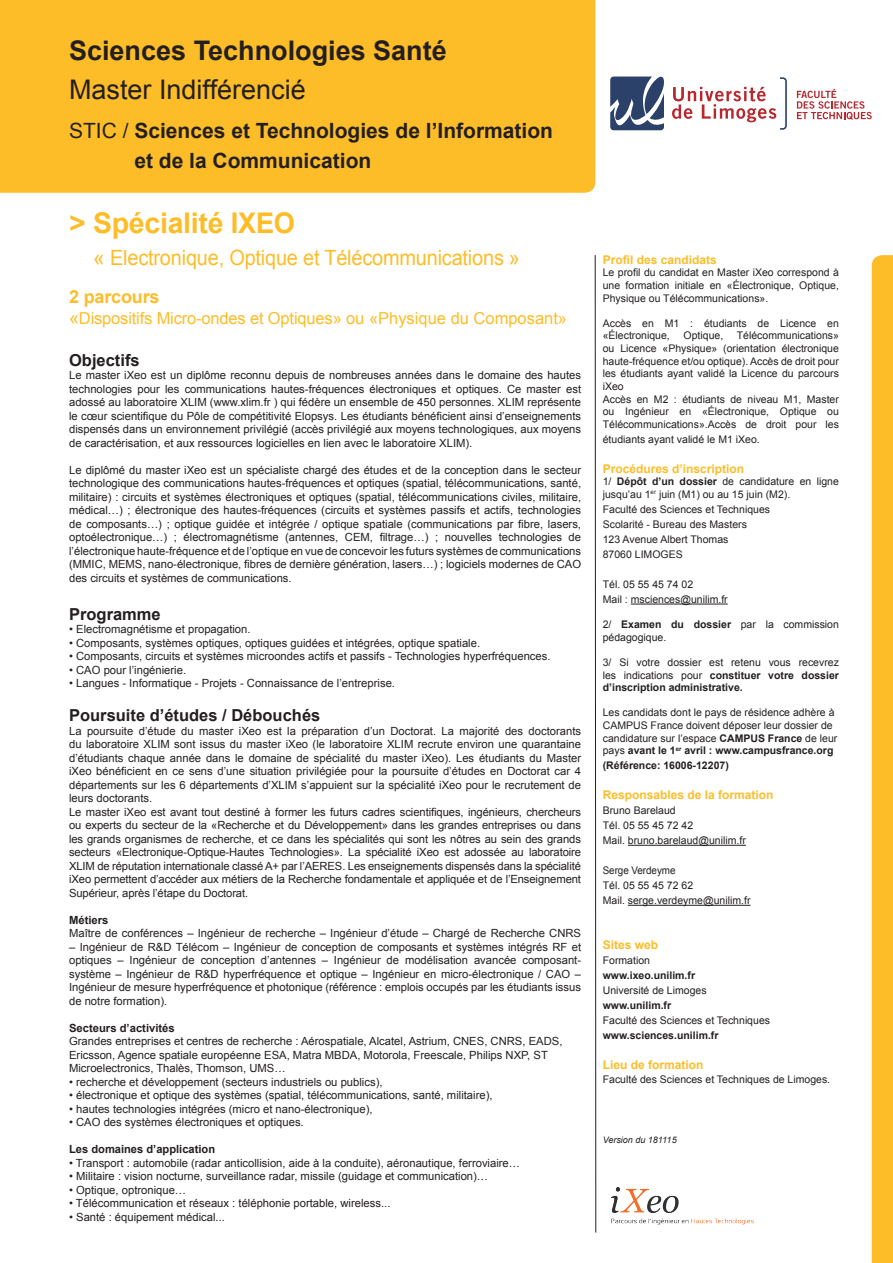
<style>
.page{position:relative;width:893px;height:1263px;background:#fff}
.page>*{position:absolute;margin:0;border:0;box-sizing:border-box;transform-origin:0 0}
.t1{font:700 28.5px "Arial";letter-spacing:-.01em;color:#fdbd28}
.t2{font:700 27px "Arial";color:#231f20}
.t3{font:27px "Arial";color:#231f20}
.t4{font:700 21px/30px "Arial";color:#231f20}
.t5{font:21px "Arial";letter-spacing:-.01em;color:#fdbd28}
.t6{font:700 18px "Arial";letter-spacing:-.01em;color:#fdbd28}
.t7{font:16.5px "Arial";letter-spacing:-.01em;color:#fdbd28}
.t8{font:700 16.5px "Arial";color:#231f20}
.t9{font:700 12px "Arial";color:#fdbd28}
.t10{font:11.25px/13.5px "Arial";color:#231f20;text-align:justify}
.t11{font:700 11.25px "Arial";color:#231f20}
.t12{font:10.5px/12.6px "Arial";color:#231f20}
.t13{font:700 10.5px "Arial";color:#231f20}
.t14{font:10.5px/15px "Arial";color:#231f20;scale:.94 1}
.t15{font:italic 9px "Arial";color:#231f20}
.s1{font-weight:400}
.s2{font-size:18px}
.s3{font-weight:700}
</style>
<div class="page">
<div style="left:0;top:0;width:595px;height:193px;background:#fdbd28"></div>
<hr style="left:631px;top:604px;width:97px;height:1px;background:#231f20">
<hr style="left:628px;top:845px;width:118px;height:1px;background:#231f20">
<hr style="left:628px;top:905px;width:123px;height:1px;background:#231f20">
<svg style="left:594px;top:255px;width:3px;height:978px"></svg>
<div style="left:872px;top:255px;width:21px;height:1008px;background:#fdbd28"></div>
<svg style="left:672px;top:77px;width:115px;height:53px"></svg>
<svg style="left:610px;top:76px;width:54px;height:54px"></svg>
<svg style="left:797px;top:89px;width:75px;height:31px"></svg>
<img style="left:611px;top:1187px;width:143px;height:38px">
<h2 class="t2" style="left:69px;top:33px;width:379px">Sciences Technologies Santé</h2>
<h2 class="t3" style="left:69px;top:72px;width:238px">Master Indifférencié</h2>
<h3 class="t4" style="left:134px;top:116px;width:420px;text-indent:-65px"><span class="s1">STIC /</span> Sciences et Technologies de l’Information et de la Communication</h3>
<h1 class="t1" style="left:69px;top:204px;width:227px">&gt; Spécialité IXEO</h1>
<h3 class="t5" style="left:93px;top:244px;width:428px">« Electronique, Optique et Télécommunications »</h3>
<h3 class="t6" style="left:69px;top:284px;width:92px">2 parcours</h3>
<h3 class="t7" style="left:69px;top:308px;width:500px"><span class="s2">«</span>Dispositifs Micro-ondes et Optiques» ou «Physique du Composant»</h3>
<h3 class="t8" style="left:69px;top:349px;width:72px">Objectifs</h3>
<p class="t10" style="left:69px;top:369px;width:513px">Le master iXeo est un diplôme reconnu depuis de nombreuses années dans le domaine des hautes technologies pour les communications hautes-fréquences électroniques et optiques. Ce master est adossé au laboratoire XLIM (www.xlim.fr ) qui fédère un ensemble de 450 personnes. XLIM représente le cœur scientifique du Pôle de compétitivité Elopsys. Les étudiants bénéficient ainsi d’enseignements dispensés dans un environnement privilégié (accès privilégié aux moyens technologiques, aux moyens de caractérisation, et aux ressources logicielles en lien avec le laboratoire XLIM).</p>
<p class="t10" style="left:69px;top:463px;width:514px">Le diplômé du master iXeo est un spécialiste chargé des études et de la conception dans le secteur technologique des communications hautes-fréquences et optiques (spatial, télécommunications, santé, militaire) : circuits et systèmes électroniques et optiques (spatial, télécommunications civiles, militaire, médical…) ; électronique des hautes-fréquences (circuits et systèmes passifs et actifs, technologies de composants…) ; optique guidée et intégrée / optique spatiale (communications par fibre, lasers, optoélectronique…) ; électromagnétisme (antennes, CEM, filtrage…) ; nouvelles technologies de l’électronique haute-fréquence et de l’optique en vue de concevoir les futurs systèmes de communications (MMIC, MEMS, nano-électronique, fibres de dernière génération, lasers…) ; logiciels modernes de CAO des circuits et systèmes de communications.</p>
<h3 class="t8" style="left:69px;top:603px;width:93px">Programme</h3>
<p class="t10" style="left:69px;top:622px;width:183px">• Electromagnétisme et propagation.</p>
<p class="t10" style="left:69px;top:636px;width:413px">• Composants, systèmes optiques, optiques guidées et intégrées, optique spatiale.</p>
<p class="t10" style="left:69px;top:649px;width:483px">• Composants, circuits et systèmes microondes actifs et passifs - Technologies hyperfréquences.</p>
<p class="t10" style="left:69px;top:663px;width:119px">• CAO pour l’ingénierie.</p>
<p class="t10" style="left:69px;top:676px;width:327px">• Langues - Informatique - Projets - Connaissance de l’entreprise.</p>
<h3 class="t8" style="left:69px;top:704px;width:253px">Poursuite d’études / Débouchés</h3>
<p class="t10" style="left:69px;top:724px;width:514px;text-align:left">La poursuite d’étude du master iXeo est la préparation d’un Doctorat. La majorité des doctorants du laboratoire XLIM sont issus du master iXeo (le laboratoire XLIM recrute environ une quarantaine d’étudiants chaque année dans le domaine de spécialité du master iXeo). Les étudiants du Master iXeo bénéficient en ce sens d’une situation privilégiée pour la poursuite d’études en Doctorat car 4 départements sur les 6 départements d’XLIM s’appuient sur la spécialité iXeo pour le recrutement de leurs doctorants.<br>Le master iXeo est avant tout destiné à former les futurs cadres scientifiques, ingénieurs, chercheurs ou experts du secteur de la «Recherche et du Développement» dans les grandes entreprises ou dans les grands organismes de recherche, et ce dans les spécialités qui sont les nôtres au sein des grands secteurs «Electronique-Optique-Hautes Technologies». La spécialité iXeo est adossée au laboratoire XLIM de réputation internationale classé A+ par l’AERES. Les enseignements dispensés dans la spécialité iXeo permettent d’accéder aux métiers de la Recherche fondamentale et appliquée et de l’Enseignement Supérieur, après l’étape du Doctorat.</p>
<p class="t11" style="left:69px;top:912px;width:41px">Métiers</p>
<p class="t10" style="left:69px;top:927px;width:513px">Maître de conférences – Ingénieur de recherche – Ingénieur d’étude – Chargé de Recherche CNRS</p>
<p class="t10" style="left:69px;top:940px;width:514px">– Ingénieur de R&amp;D Télécom – Ingénieur de conception de composants et systèmes intégrés RF et optiques – Ingénieur de conception d’antennes – Ingénieur de modélisation avancée composant&shy;système – Ingénieur de R&amp;D hyperfréquence et optique – Ingénieur en micro-électronique / CAO – Ingénieur de mesure hyperfréquence et photonique (référence : emplois occupés par les étudiants issus de notre formation).</p>
<p class="t11" style="left:69px;top:1020px;width:107px">Secteurs d’activités</p>
<p class="t10" style="left:69px;top:1035px;width:495px;text-align:left">Grandes entreprises et centres de recherche : Aérospatiale, Alcatel, Astrium, CNES, CNRS, EADS,<br>Ericsson, Agence spatiale européenne ESA, Matra MBDA, Motorola, Freescale, Philips NXP, ST<br>Microelectronics, Thalès, Thomson, UMS…</p>
<p class="t10" style="left:69px;top:1075px;width:315px">• recherche et développement (secteurs industriels ou publics),</p>
<p class="t10" style="left:69px;top:1089px;width:425px">• électronique et optique des systèmes (spatial, télécommunications, santé, militaire),</p>
<p class="t10" style="left:69px;top:1102px;width:305px">• hautes technologies intégrées (micro et nano-électronique),</p>
<p class="t10" style="left:69px;top:1116px;width:236px">• CAO des systèmes électroniques et optiques.</p>
<p class="t11" style="left:69px;top:1142px;width:148px">Les domaines d’application</p>
<p class="t10" style="left:69px;top:1156px;width:453px">• Transport : automobile (radar anticollision, aide à la conduite), aéronautique, ferroviaire…</p>
<p class="t10" style="left:69px;top:1170px;width:421px">• Militaire : vision nocturne, surveillance radar, missile (guidage et communication)…</p>
<p class="t10" style="left:69px;top:1183px;width:119px">• Optique, optronique…</p>
<p class="t10" style="left:69px;top:1197px;width:323px">• Télécommunication et réseaux : téléphonie portable, wireless...</p>
<p class="t10" style="left:69px;top:1210px;width:157px">• Santé : équipement médical...</p>
<p class="t9" style="left:603px;top:252px;width:116px">Profil des candidats</p>
<p class="t12" style="left:603px;top:267px;width:238px;text-align:justify">Le profil du candidat en Master iXeo correspond à une formation initiale en «Électronique, Optique, Physique ou Télécommunications».</p>
<p class="t12" style="left:603px;top:317px;width:238px">Accès en M1 : étudiants de Licence en «Électronique,</p>
<p class="t12" style="left:684px;top:330px;width:41px">Optique,</p>
<p class="t12" style="left:603px;top:330px;width:238px;text-indent:134px">Télécommunications» ou Licence «Physique» (orientation électronique haute-fréquence et/ou optique). Accès de droit pour les étudiants ayant validé la Licence du parcours iXeo<br>Accès en M2 : étudiants de niveau M1, Master ou Ingénieur en «Électronique, Optique ou Télécommunications».Accès de droit pour les</p>
<p class="t12" style="left:603px;top:433px;width:158px">étudiants ayant validé le M1 iXeo.</p>
<p class="t9" style="left:603px;top:460px;width:143px">Procédures d’inscription</p>
<p class="t12" style="left:603px;top:475px;width:238px">1/ <span class="s3">Dépôt d’un dossier</span> de candidature en ligne jusqu’au 1<sup>er</sup> juin (M1) ou au 15 juin (M2).</p>
<p class="t12" style="left:603px;top:502px;width:169px;line-height:15px">Faculté des Sciences et Techniques<br>Scolarité - Bureau des Masters<br>123 Avenue Albert Thomas<br>87060 LIMOGES</p>
<p class="t12" style="left:603px;top:577px;width:127px;line-height:15px">Tél. 05 55 45 74 02<br>Mail : msciences@unilim.fr</p>
<p class="t12" style="left:603px;top:618px;width:238px">2/ <span class="s3">Examen du dossier</span> par la commission pédagogique.</p>
<p class="t12" style="left:603px;top:656px;width:238px;text-align:justify">3/ Si votre dossier est retenu vous recevrez les indications pour <span class="s3">constituer votre dossier d’inscription administrative.</span></p>
<p class="t12" style="left:603px;top:706px;width:236px">Les candidats dont le pays de résidence adhère à CAMPUS France doivent déposer leur dossier de candidature sur l’espace <span class="s3">CAMPUS France</span> de leur pays <span class="s3">avant le 1</span><sup>er</sup> <span class="s3">avril : www.campusfrance.org</span></p>
<p class="t13" style="left:603px;top:758px;width:128px">(Référence: 16006-12207)</p>
<p class="t9" style="left:603px;top:787px;width:172px">Responsables de la formation</p>
<p class="t12" style="left:603px;top:803px;width:145px;line-height:15px">Bruno Barelaud<br>Tél. 05 55 45 72 42<br>Mail. bruno.barelaud@unilim.fr</p>
<p class="t14" style="left:603px;top:863px;width:159px">Serge Verdeyme<br>Tél. 05 55 45 72 62<br>Mail. serge.verdeyme@unilim.fr</p>
<p class="t9" style="left:603px;top:937px;width:57px">Sites web</p>
<p class="t12" style="left:603px;top:954px;width:49px">Formation</p>
<p class="t13" style="left:603px;top:968px;width:94px">www.ixeo.unilim.fr</p>
<p class="t12" style="left:603px;top:984px;width:105px">Université de Limoges</p>
<p class="t13" style="left:603px;top:998px;width:70px">www.unilim.fr</p>
<p class="t12" style="left:603px;top:1014px;width:169px">Faculté des Sciences et Techniques</p>
<p class="t13" style="left:603px;top:1028px;width:117px">www.sciences.unilim.fr</p>
<p class="t9" style="left:603px;top:1057px;width:102px">Lieu de formation</p>
<p class="t12" style="left:603px;top:1073px;width:229px">Faculté des Sciences et Techniques de Limoges.</p>
<p class="t15" style="left:603px;top:1134px;width:75px">Version du 181115</p>
</div>
